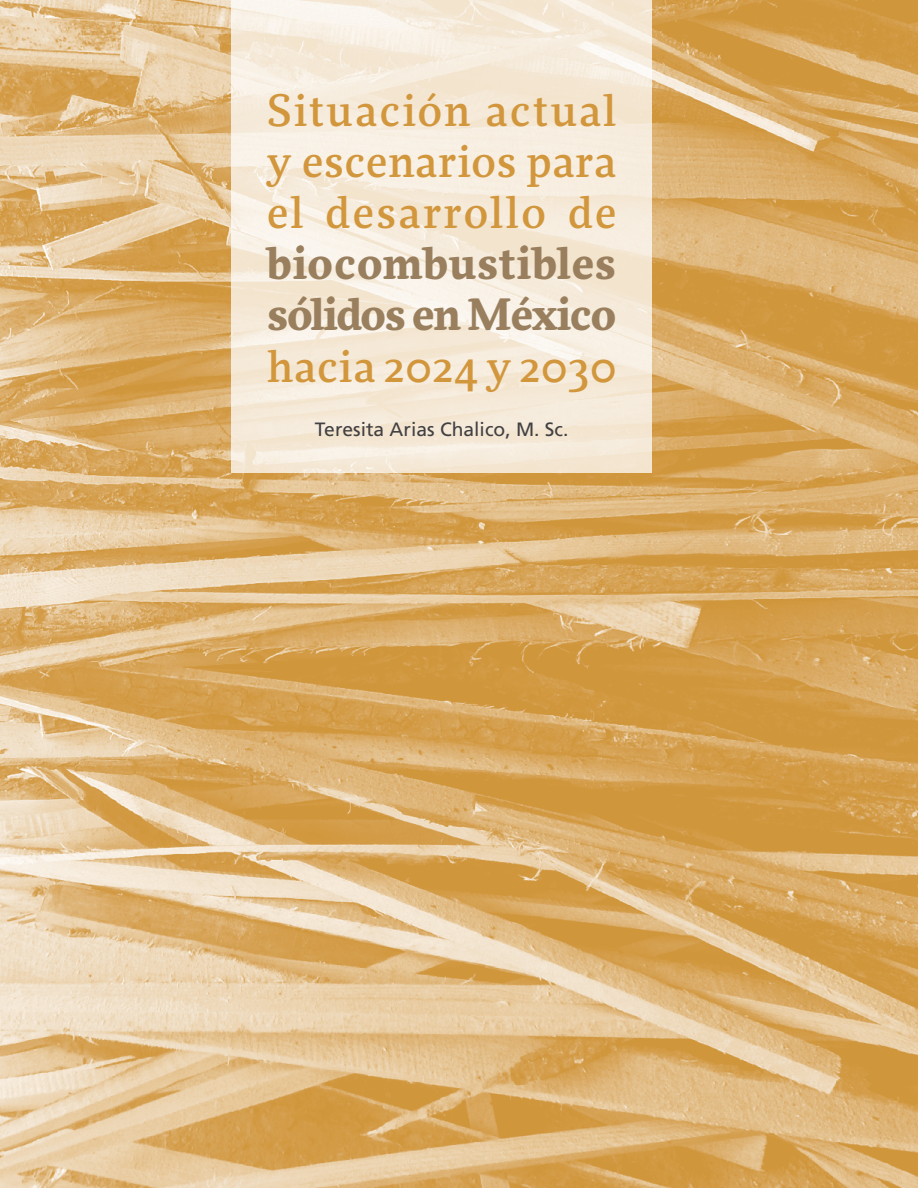
<style>
.page{position:relative;width:918px;height:1188px;background:#fff}
.page>*{position:absolute;margin:0;border:0;box-sizing:border-box;transform-origin:0 0}
.t1{font:500 43.35px/51px "Dorica";letter-spacing:.025em;color:#d2973c;text-align:justify}
.t2{font:700 43.35px/51px "Dorica";letter-spacing:-.015em;color:#997f5d}
.t3{font:19.35px "Frutiger";color:#414042}
</style>
<div class="page">
<img style="left:0;top:0;width:918px;height:1188px">
<svg style="left:231px;top:0;width:421px;height:473px;fill:#f6ebdc"></svg>
<p class="t1" style="left:267px;top:86px;width:351px">Situación actual y escenarios para el desarrollo de</p>
<p class="t2" style="left:267px;top:239px;width:351px">biocombustibles sólidos en México</p>
<p class="t1" style="left:267px;top:341px;width:351px">hacia 2024 y 2030</p>
<p class="t3" style="left:315px;top:418px;width:255px">Teresita Arias Chalico, M. Sc.</p>
</div>
